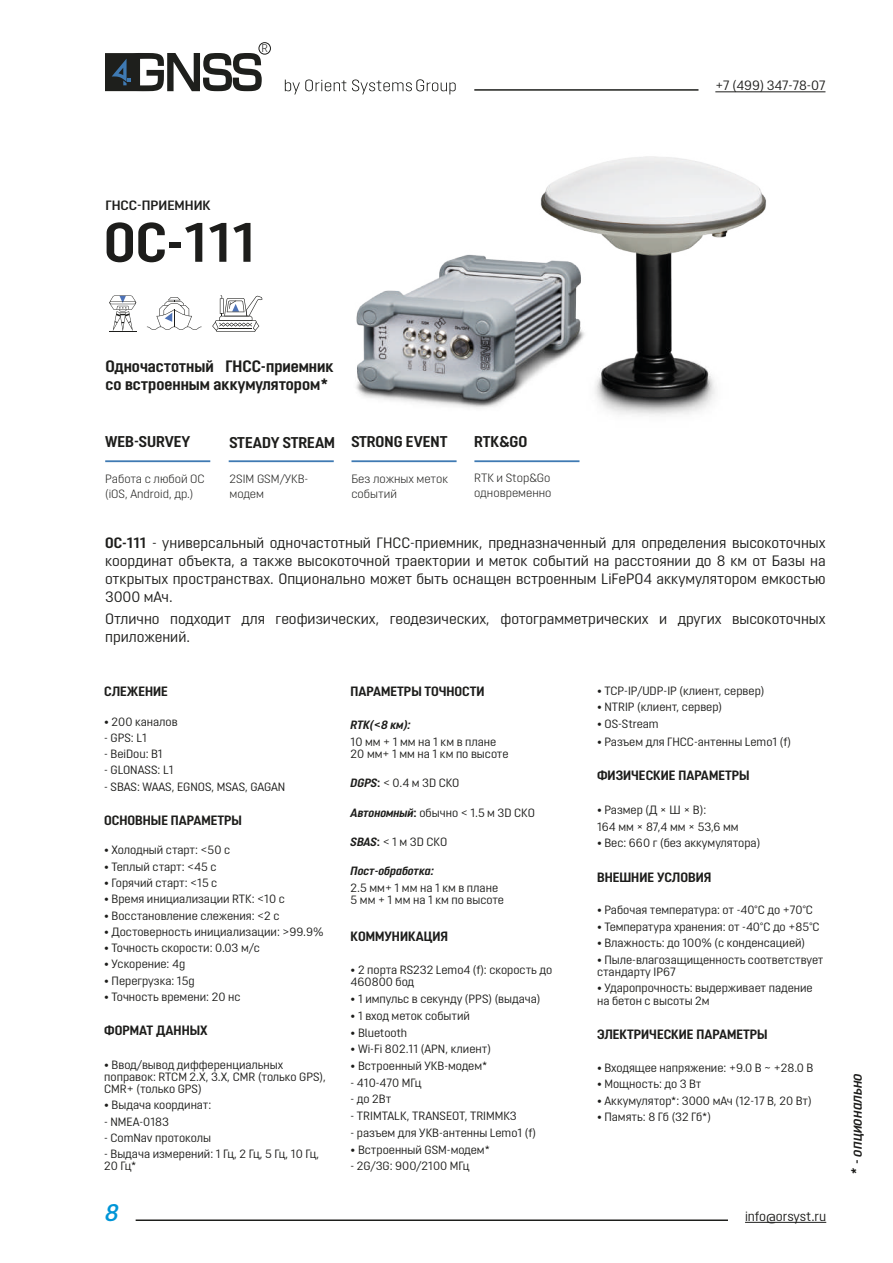
<style>
.page{position:relative;width:893px;height:1263px;background:#fff}
.page>*{position:absolute;margin:0;border:0;box-sizing:border-box;transform-origin:0 0}
.t1{font:700 55.5px "Opinion Pro";color:#1d1d1b}
.t2{font:italic 600 24px "Opinion Pro";color:#0095d7}
.t3{font:700 16.5px/18px "Opinion Pro";color:#1d1d1b}
.t4{font:700 15.6px "Opinion Pro";color:#1d1d1b}
.t5{font:15px/18px "Opinion Pro";color:#1d1d1b;text-align:justify}
.t6{font:italic 600 15px "Opinion Pro";color:#1d1d1b}
.t7{font:700 13.5px "Opinion Pro";color:#1d1d1b}
.t8{font:13.5px "Opinion Pro";letter-spacing:-.005em;color:#1d1d1b}
.t9{font:600 13.5px "Opinion Pro";color:#1d1d1b;scale:1.08 1}
.t10{font:12px/12px "Opinion Pro";color:#1d1d1b}
.t11{font:300 12px/15px "Opinion Pro";color:#1d1d1b}
.t12{font:italic 700 12px "Opinion Pro";color:#1d1d1b}
.t13{font:300 11.25px "Opinion Pro";color:#1d1d1b}
.s1{font-weight:700}
.s2{font-weight:700;font-style:italic}
</style>
<div class="page">
<img style="left:356px;top:156px;width:410px;height:260px">
<svg style="left:212px;top:295px;width:51px;height:37px"></svg>
<svg style="left:147px;top:297px;width:55px;height:33px"></svg>
<hr style="left:105px;top:460px;width:105px;height:2px;background:#3f7ab3">
<hr style="left:229px;top:460px;width:105px;height:2px;background:#3f7ab3">
<hr style="left:351px;top:460px;width:106px;height:2px;background:#3f7ab3">
<hr style="left:474px;top:460px;width:105px;height:2px;background:#3f7ab3">
<svg style="left:109px;top:295px;width:27px;height:37px"></svg>
<hr style="left:745px;top:1222px;width:81px;height:1px;background:#1d1d1b">
<hr style="left:715px;top:91px;width:110px;height:1px;background:#1d1d1b">
<hr style="left:136px;top:1219px;width:592px;height:2px;background:#1e1f1c">
<hr style="left:474px;top:89px;width:224px;height:2px;background:#1e1f1c">
<svg style="left:105px;top:53px;width:157px;height:38px"></svg>
<svg style="left:285px;top:79px;width:61px;height:15px"></svg>
<div style="left:259px;top:42px;width:12px;height:12px;border:1px solid #1d1d1b;border-radius:50%"></div>
<svg style="left:352px;top:79px;width:104px;height:15px"></svg>
<p class="t13" style="left:262px;top:42px;width:8px">R</p>
<p class="t8" style="left:715px;top:78px;width:112px">+7 (499) 347-78-07</p>
<p class="t9" style="left:106px;top:198px;width:99px">ГНСС-ПРИЕМНИК</p>
<h1 class="t1" style="left:104px;top:210px;width:154px">ОС-111</h1>
<h3 class="t3" style="left:106px;top:357px;width:230px">Одночастотный ГНСС-приемник со встроенным аккумулятором*</h3>
<h3 class="t4" style="left:105px;top:433px;width:87px">WEB-SURVEY</h3>
<h3 class="t4" style="left:230px;top:433px;width:219px">STEADY STREAM STRONG EVENT</h3>
<h3 class="t4" style="left:474px;top:433px;width:55px">RTK&amp;GO</h3>
<p class="t11" style="left:230px;top:471px;width:80px">2SIM GSM/УКВ&shy;модем</p>
<p class="t11" style="left:474px;top:470px;width:79px">RTK и Stop&amp;Go одновременно</p>
<p class="t11" style="left:105px;top:471px;width:101px">Работа с любой ОС (iOS, Android, др.)</p>
<p class="t11" style="left:351px;top:471px;width:98px">Без ложных меток событий</p>
<p class="t5" style="left:105px;top:533px;width:722px"><span class="s1">ОС-111</span> - универсальный одночастотный ГНСС-приемник, предназначенный для определения высокоточных координат объекта, а также высокоточной траектории и меток событий на расстоянии до 8 км от Базы на открытых пространствах. Опционально может быть оснащен встроенным LiFePO4 аккумулятором емкостью 3000 мАч.</p>
<p class="t5" style="left:105px;top:609px;width:722px">Отлично подходит для геофизических, геодезических, фотограмметрических и других высокоточных приложений.</p>
<p class="t7" style="left:104px;top:683px;width:65px">СЛЕЖЕНИЕ</p>
<p class="t10" style="left:104px;top:715px;width:75px">• 200 каналов</p>
<p class="t10" style="left:104px;top:731px;width:44px">- GPS: L1</p>
<p class="t10" style="left:104px;top:748px;width:60px">- BeiDou: B1</p>
<p class="t10" style="left:104px;top:764px;width:71px">- GLONASS: L1</p>
<p class="t10" style="left:104px;top:780px;width:183px">- SBAS: WAAS, EGNOS, MSAS, GAGAN</p>
<p class="t7" style="left:104px;top:812px;width:139px">ОСНОВНЫЕ ПАРАМЕТРЫ</p>
<p class="t10" style="left:104px;top:844px;width:127px">• Холодный старт: &lt;50 с</p>
<p class="t10" style="left:104px;top:860px;width:114px">• Теплый старт: &lt;45 с</p>
<p class="t10" style="left:104px;top:877px;width:115px">• Горячий старт: &lt;15 с</p>
<p class="t10" style="left:104px;top:893px;width:182px">• Время инициализации RTK: &lt;10 с</p>
<p class="t10" style="left:104px;top:909px;width:177px">• Восстановление слежения: &lt;2 с</p>
<p class="t10" style="left:104px;top:925px;width:221px">• Достоверность инициализации: &gt;99.9%</p>
<p class="t10" style="left:104px;top:942px;width:157px">• Точность скорости: 0.03 м/с</p>
<p class="t10" style="left:104px;top:958px;width:82px">• Ускорение: 4g</p>
<p class="t10" style="left:104px;top:974px;width:92px">• Перегрузка: 15g</p>
<p class="t10" style="left:104px;top:991px;width:138px">• Точность времени: 20 нс</p>
<p class="t7" style="left:104px;top:1022px;width:105px">ФОРМАТ ДАННЫХ</p>
<p class="t10" style="left:104px;top:1059px;width:223px">• Ввод/вывод дифференциальных поправок: RTCM 2.X, 3.X, CMR (только GPS),<br>CMR+ (только GPS)</p>
<p class="t10" style="left:104px;top:1099px;width:109px">• Выдача координат:</p>
<p class="t10" style="left:104px;top:1115px;width:66px">- NMEA-0183</p>
<p class="t10" style="left:104px;top:1132px;width:108px">- ComNav протоколы</p>
<p class="t10" style="left:104px;top:1148px;width:216px">- Выдача измерений: 1 Гц, 2 Гц, 5 Гц, 10 Гц,<br>20 Гц*</p>
<p class="t7" style="left:351px;top:683px;width:136px">ПАРАМЕТРЫ ТОЧНОСТИ</p>
<p class="t12" style="left:351px;top:718px;width:62px">RTK(&lt;8 км):</p>
<p class="t10" style="left:351px;top:735px;width:159px;line-height:12.5px">10 мм + 1 мм на 1 км в плане<br>20 мм+ 1 мм на 1 км по высоте</p>
<p class="t10" style="left:351px;top:777px;width:110px"><span class="s2">DGPS</span><span class="s1">:</span> &lt; 0.4 м 3D СКО</p>
<p class="t10" style="left:351px;top:806px;width:186px"><span class="s2">Автономный</span><span class="s1">:</span> обычно &lt; 1.5 м 3D СКО</p>
<p class="t10" style="left:351px;top:835px;width:98px"><span class="s2">SBAS</span><span class="s1">:</span> &lt; 1 м 3D СКО</p>
<p class="t12" style="left:351px;top:864px;width:85px">Пост-обработка:</p>
<p class="t10" style="left:351px;top:881px;width:155px;line-height:12.5px">2.5 мм+ 1 мм на 1 км в плане<br>5 мм + 1 мм на 1 км по высоте</p>
<p class="t7" style="left:351px;top:928px;width:99px">КОММУНИКАЦИЯ</p>
<p class="t10" style="left:351px;top:963px;width:203px;line-height:12.5px">• 2 порта RS232 Lemo4 (f): скорость до<br>460800 бод</p>
<p class="t10" style="left:351px;top:993px;width:191px">• 1 импульс в секунду (PPS) (выдача)</p>
<p class="t10" style="left:351px;top:1009px;width:121px">• 1 вход меток событий</p>
<p class="t10" style="left:351px;top:1026px;width:58px">• Bluetooth</p>
<p class="t10" style="left:351px;top:1043px;width:142px">• Wi-Fi 802.11 (APN, клиент)</p>
<p class="t10" style="left:351px;top:1060px;width:138px">• Встроенный УКВ-модем*</p>
<p class="t10" style="left:351px;top:1076px;width:72px">- 410-470 МГц</p>
<p class="t10" style="left:351px;top:1093px;width:42px">- до 2Вт</p>
<p class="t10" style="left:351px;top:1110px;width:168px">- TRIMTALK, TRANSEOT, TRIMMK3</p>
<p class="t10" style="left:351px;top:1126px;width:187px">- разъем для УКВ-антенны Lemo1 (f)</p>
<p class="t10" style="left:351px;top:1143px;width:141px">• Встроенный GSM-модем*</p>
<p class="t10" style="left:351px;top:1160px;width:120px">- 2G/3G: 900/2100 МГц</p>
<p class="t10" style="left:597px;top:685px;width:169px">• TCP-IP/UDP-IP (клиент, сервер)</p>
<p class="t10" style="left:597px;top:701px;width:127px">• NTRIP (клиент, сервер)</p>
<p class="t10" style="left:597px;top:717px;width:63px">• OS-Stream</p>
<p class="t10" style="left:597px;top:735px;width:195px">• Разъем для ГНСС-антенны Lemo1 (f)</p>
<p class="t7" style="left:597px;top:767px;width:154px">ФИЗИЧЕСКИЕ ПАРАМЕТРЫ</p>
<p class="t10" style="left:597px;top:802px;width:143px;line-height:16.4px">• Размер (Д × Ш × В):<br>164 мм × 87,4 мм × 53,6 мм</p>
<p class="t10" style="left:597px;top:837px;width:165px">• Вес: 660 г (без аккумулятора)</p>
<p class="t7" style="left:597px;top:869px;width:116px">ВНЕШНИЕ УСЛОВИЯ</p>
<p class="t10" style="left:597px;top:904px;width:217px">• Рабочая температура: от -40°С до +70°С</p>
<p class="t10" style="left:597px;top:921px;width:224px">• Температура хранения: от -40°С до +85°С</p>
<p class="t10" style="left:597px;top:937px;width:210px">• Влажность: до 100% (с конденсацией)</p>
<p class="t10" style="left:597px;top:953px;width:228px">• Пыле-влагозащищенность соответствует стандарту IP67</p>
<p class="t10" style="left:597px;top:982px;width:217px">• Ударопрочность: выдерживает падение на бетон с высоты 2м</p>
<p class="t7" style="left:597px;top:1026px;width:172px">ЭЛЕКТРИЧЕСКИЕ ПАРАМЕТРЫ</p>
<p class="t10" style="left:597px;top:1061px;width:218px">• Входящее напряжение: +9.0 В ~ +28.0 В</p>
<p class="t10" style="left:597px;top:1078px;width:106px">• Мощность: до 3 Вт</p>
<p class="t10" style="left:597px;top:1094px;width:216px">• Аккумулятор*: 3000 мАч (12-17 В, 20 Вт)</p>
<p class="t10" style="left:597px;top:1111px;width:115px">• Память: 8 Гб (32 Гб*)</p>
<h2 class="t2" style="left:105px;top:1198px;width:15px">8</h2>
<p class="t8" style="left:745px;top:1208px;width:83px">info@orsyst.ru</p>
<p class="t6" style="left:848px;top:1174px;width:103px;rotate:-90deg">* - опционально</p>
</div>
